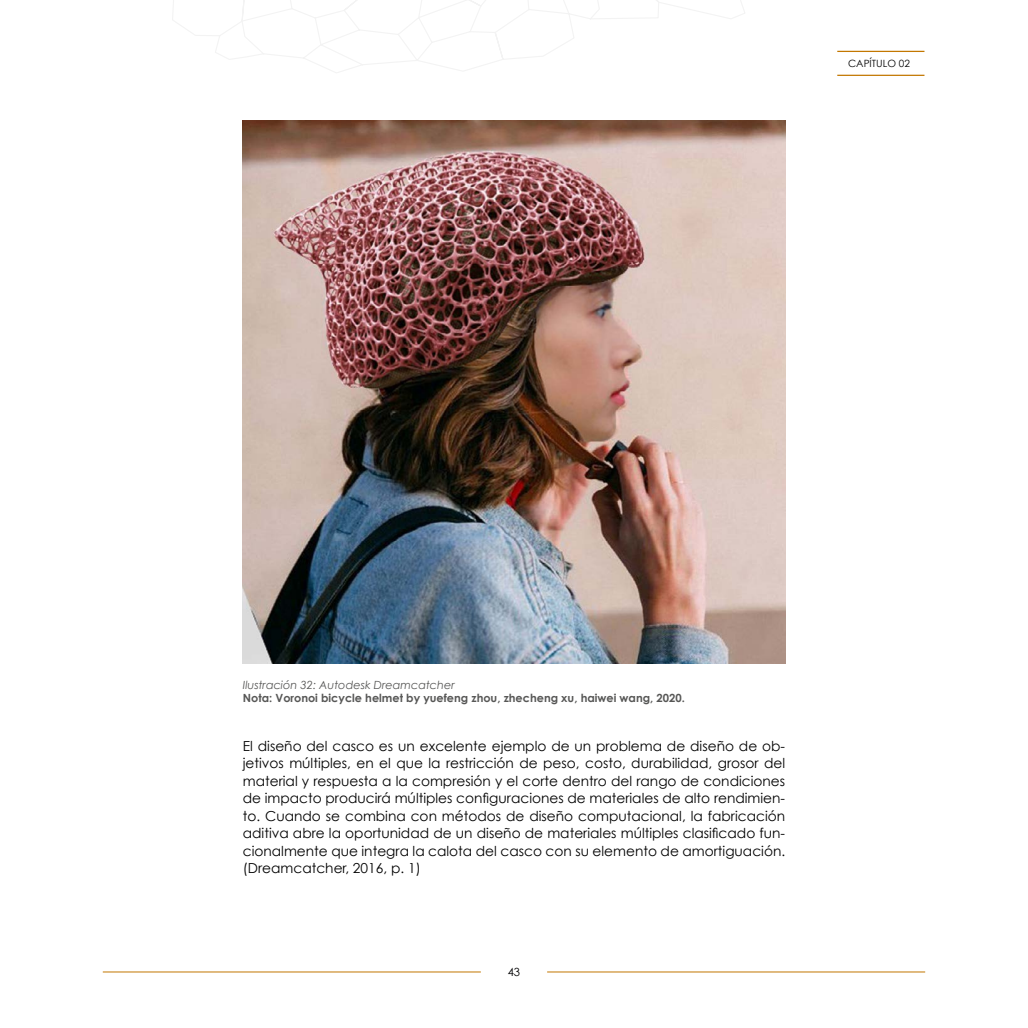
<style>
.page{position:relative;width:1028px;height:1028px;background:#fff}
.page>*{position:absolute;margin:0;border:0;box-sizing:border-box;transform-origin:0 0}
.t1{font:13.75px/17.5px "Century Gothic";color:#000;text-align:justify}
.t2{font:700 11.25px "Century Gothic";color:#575756}
.t3{font:italic 11.25px "Century Gothic";color:#575756}
.t4{font:11.25px "Century Gothic";color:#020203}
.t5{font:10px "Century Gothic";color:#000}
</style>
<div class="page">
<hr style="left:837px;top:51px;width:87px;height:1px;background:#c37700">
<hr style="left:837px;top:75px;width:87px;height:1px;background:#c37700">
<hr style="left:103px;top:971px;width:378px;height:1px;background:#c37700">
<hr style="left:547px;top:971px;width:378px;height:1px;background:#c37700">
<svg style="left:172px;top:0;width:573px;height:73px"></svg>
<img style="left:243px;top:120px;width:542px;height:543px">
<p class="t5" style="left:848px;top:57px;width:63px">CAPÍTULO 02</p>
<p class="t3" style="left:243px;top:678px;width:213px">Ilustración 32: Autodesk Dreamcatcher</p>
<p class="t2" style="left:243px;top:690px;width:443px">Nota: Voronoi bicycle helmet by yuefeng zhou, zhecheng xu, haiwei wang, 2020.</p>
<p class="t1" style="left:243px;top:736px;width:544px">El diseño del casco es un excelente ejemplo de un problema de diseño de ob&shy;jetivos múltiples, en el que la restricción de peso, costo, durabilidad, grosor del material y respuesta a la compresión y el corte dentro del rango de condiciones de impacto producirá múltiples configuraciones de materiales de alto rendimien&shy;to. Cuando se combina con métodos de diseño computacional, la fabricación aditiva abre la oportunidad de un diseño de materiales múltiples clasificado fun&shy;cionalmente que integra la calota del casco con su elemento de amortiguación. (Dreamcatcher, 2016, p. 1)</p>
<p class="t4" style="left:508px;top:964px;width:14px">43</p>
</div>
